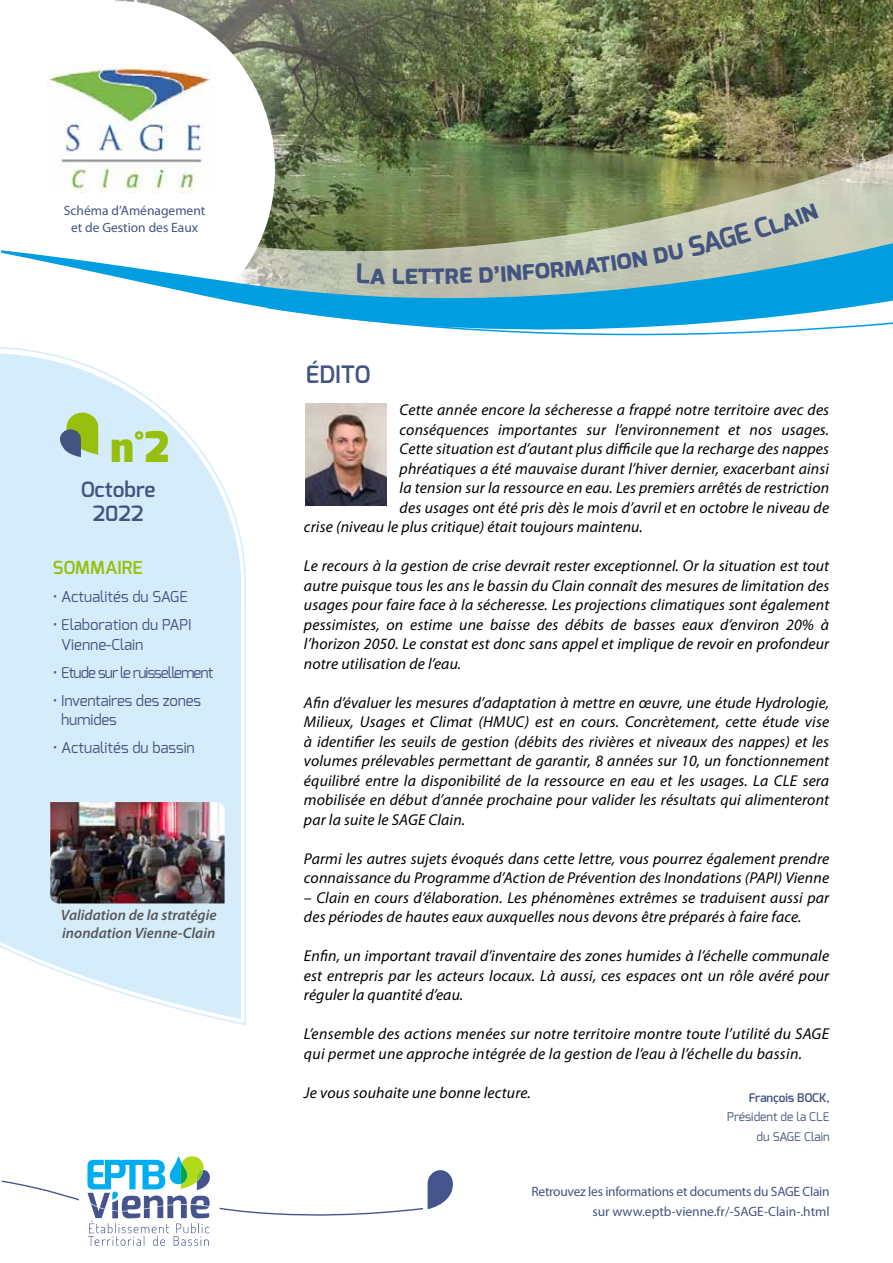
<style>
.page{position:relative;width:893px;height:1263px;background:#fff}
.page>*{position:absolute;margin:0;border:0;box-sizing:border-box;transform-origin:0 0}
.t1{font:900 42px "Exo";color:#97bf0d}
.t2{font:700 27px "Exo";color:#435481}
.t3{font:600 24px "Exo";color:#435481}
.t4{font:600 21px/23.7px "Exo";color:#435481;text-align:center}
.t5{font:600 18px "Exo";color:#97bf0d}
.t6{font:italic 15.75px/19.5px "Myriad Pro";letter-spacing:.01em;color:#000;text-align:justify}
.t7{font:15px/19.5px "Exo";letter-spacing:-.01em;color:#435481}
.t8{font:italic 600 15px/18px "Myriad Pro";color:#58585a}
.t9{font:15px "Exo";letter-spacing:-.06em;color:#435481}
.t10{font:13.5px/19.5px "Myriad Pro";letter-spacing:-.02em;color:#435481;text-align:right}
.t11{font:13.5px/16.5px "Myriad Pro";color:#435481;text-align:center}
.t12{font:12px/19.5px "Exo";color:#435481;text-align:right}
.t13{font:600 12px "Exo";color:#435481}
</style>
<div class="page">
<hr style="left:0;top:0;width:1px;height:118px;background:#d5edfa">
<img style="left:115px;top:0;width:778px;height:64px">
<svg style="left:0;top:1px;width:275px;height:63px"></svg>
<img style="left:47px;top:64px;width:846px;height:142px">
<img style="left:48px;top:65px;width:163px;height:128px">
<svg style="left:263px;top:206px;width:630px;height:28px;background:#88936a"></svg>
<svg style="left:1px;top:234px;width:892px;height:74px"></svg>
<svg style="left:265px;top:271px;width:628px;height:65px"></svg>
<svg style="left:1px;top:347px;width:245px;height:679px"></svg>
<svg style="left:1px;top:1156px;width:209px;height:90px"></svg>
<svg style="left:219px;top:1170px;width:234px;height:46px"></svg>
<svg style="left:0;top:27px;width:1px;height:920px"></svg>
<img style="left:306px;top:403px;width:81px;height:103px">
<svg style="left:60px;top:413px;width:38px;height:44px;background:#8fad63"></svg>
<img style="left:50px;top:802px;width:175px;height:101px">
<svg style="left:357px;top:263px;width:28px;height:21px"></svg>
<svg style="left:432px;top:267px;width:40px;height:17px"></svg>
<svg style="left:479px;top:203px;width:340px;height:80px;background:#abbaa3"></svg>
<p class="t11" style="left:54px;top:196px;width:143px">Schéma d’Aménagement et de Gestion des Eaux</p>
<p class="t11" style="left:64px;top:202px;width:143px">Schéma d’Aménagement</p>
<p class="t11" style="left:71px;top:219px;width:129px">et de Gestion des Eaux</p>
<h1 class="t1" style="left:110px;top:419px;width:60px">n°2</h1>
<h3 class="t4" style="left:81px;top:477px;width:76px">Octobre<br>2022</h3>
<p class="t5" style="left:53px;top:556px;width:91px">SOMMAIRE</p>
<p class="t7" style="left:53px;top:587px;width:137px">• Actualités du SAGE</p>
<p class="t7" style="left:61px;top:615px;width:132px;text-indent:-9px">• Elaboration du PAPI<br>Vienne-Clain</p>
<p class="t9" style="left:53px;top:663px;width:162px">• Etude sur le ruissellement</p>
<p class="t7" style="left:61px;top:690px;width:141px;text-indent:-9px">• Inventaires des zones humides</p>
<p class="t7" style="left:53px;top:738px;width:144px">• Actualités du bassin</p>
<p class="t8" style="left:61px;top:906px;width:157px">Validation de la stratégie inondation Vienne-Clain</p>
<h2 class="t2" style="left:391px;top:257px;width:42px">let</h2>
<h3 class="t3" style="left:306px;top:359px;width:66px">ÉDITO</h3>
<p class="t6" style="left:400px;top:400px;width:431px">Cette année encore la sécheresse a frappé notre territoire avec des</p>
<p class="t6" style="left:400px;top:419px;width:431px">conséquences importantes sur l’environnement et nos usages.</p>
<p class="t6" style="left:400px;top:439px;width:431px">Cette situation est d’autant plus difficile que la recharge des nappes</p>
<p class="t6" style="left:400px;top:458px;width:431px">phréatiques a été mauvaise durant l’hiver dernier, exacerbant ainsi</p>
<p class="t6" style="left:400px;top:478px;width:431px">la tension sur la ressource en eau. Les premiers arrêtés de restriction</p>
<p class="t6" style="left:400px;top:497px;width:431px">des usages ont été pris dès le mois d’avril et en octobre le niveau de</p>
<p class="t6" style="left:304px;top:517px;width:340px">crise (niveau le plus critique) était toujours maintenu.</p>
<p class="t6" style="left:304px;top:556px;width:527px">Le recours à la gestion de crise devrait rester exceptionnel. Or la situation est tout autre puisque tous les ans le bassin du Clain connaît des mesures de limitation des usages pour faire face à la sécheresse. Les projections climatiques sont également pessimistes, on estime une baisse des débits de basses eaux d’environ 20% à l’horizon 2050. Le constat est donc sans appel et implique de revoir en profondeur notre utilisation de l’eau.</p>
<p class="t6" style="left:304px;top:692px;width:527px">Afin d’évaluer les mesures d’adaptation à mettre en œuvre, une étude Hydrologie, Milieux, Usages et Climat (HMUC) est en cours. Concrètement, cette étude vise à identifier les seuils de gestion (débits des rivières et niveaux des nappes) et les volumes prélevables permettant de garantir, 8 années sur 10, un fonctionnement équilibré entre la disponibilité de la ressource en eau et les usages. La CLE sera mobilisée en début d’année prochaine pour valider les résultats qui alimenteront par la suite le SAGE Clain.</p>
<p class="t6" style="left:304px;top:848px;width:527px">Parmi les autres sujets évoqués dans cette lettre, vous pourrez également prendre connaissance du Programme d’Action de Prévention des Inondations (PAPI) Vienne</p>
<p class="t6" style="left:304px;top:887px;width:527px">– Clain en cours d’élaboration. Les phénomènes extrêmes se traduisent aussi par des périodes de hautes eaux auxquelles nous devons être préparés à faire face.</p>
<p class="t6" style="left:304px;top:946px;width:527px">Enfin, un important travail d’inventaire des zones humides à l’échelle communale est entrepris par les acteurs locaux. Là aussi, ces espaces ont un rôle avéré pour réguler la quantité d’eau.</p>
<p class="t6" style="left:304px;top:1024px;width:527px">L’ensemble des actions menées sur notre territoire montre toute l’utilité du SAGE qui permet une approche intégrée de la gestion de l’eau à l’échelle du bassin.</p>
<p class="t6" style="left:304px;top:1082px;width:228px">Je vous souhaite une bonne lecture.</p>
<p class="t13" style="left:749px;top:1090px;width:82px">François BOCK,</p>
<p class="t12" style="left:727px;top:1107px;width:104px">Président de la CLE du SAGE Clain</p>
<p class="t10" style="left:532px;top:1182px;width:300px">Retrouvez les informations et documents du SAGE Clain sur www.eptb-vienne.fr/-SAGE-Clain-.html</p>
</div>
